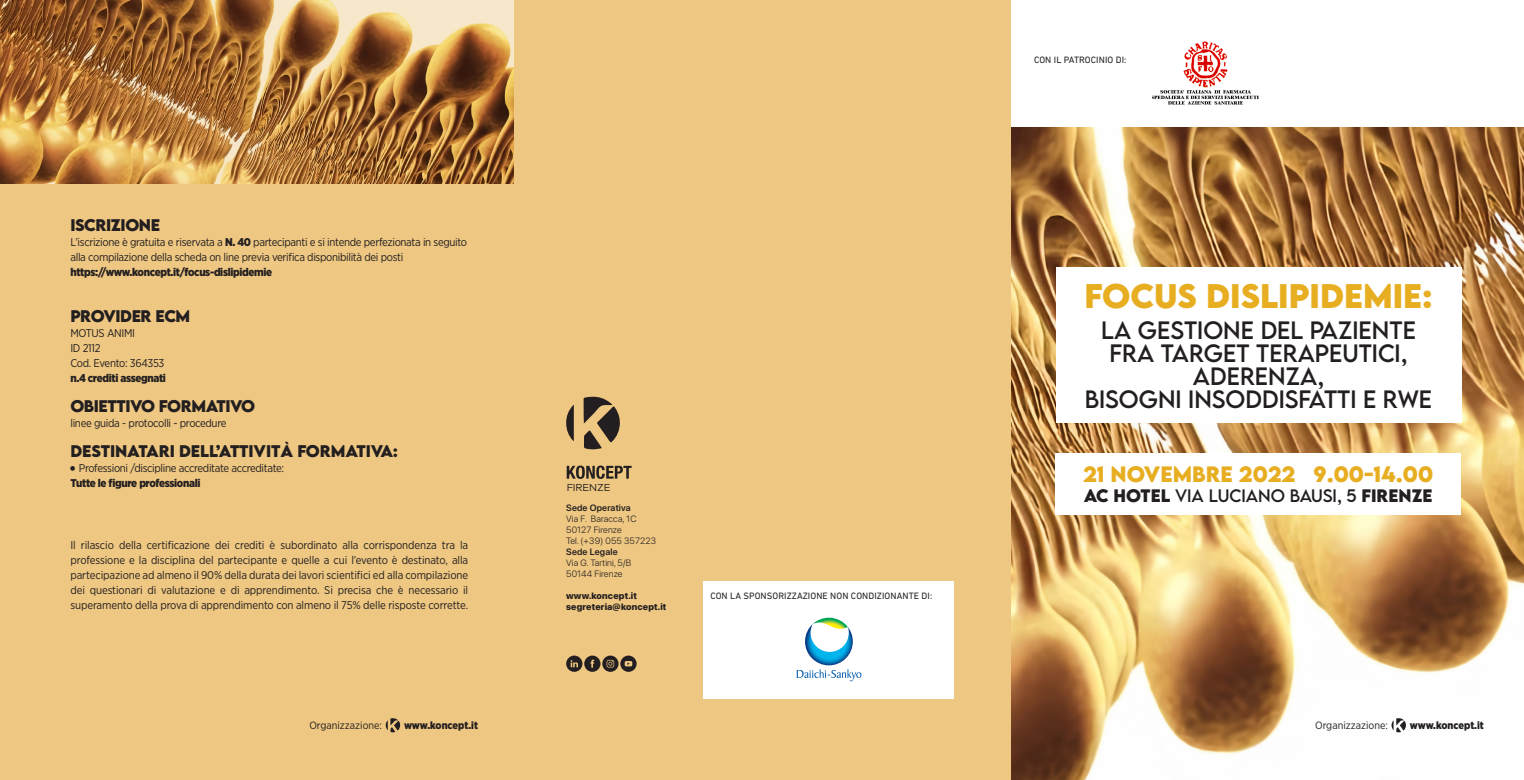
<style>
.page{position:relative;width:1524px;height:780px;background:#fff}
.page>*{position:absolute;margin:0;border:0;box-sizing:border-box;transform-origin:0 0}
.t1{font:700 30.38px "LEMONMILK";color:#e8ae21}
.t2{font:22.38px "LEMONMILK";color:#231f20}
.t3{font:700 19.75px "LEMONMILK";color:#e8ae21}
.t4{font:16px "LEMONMILK";color:#231f20}
.t5{font:700 16px "LEMONMILK";color:#231f20}
.t6{font:700 15px "LEMONMILK";letter-spacing:-.03em;color:#231f20}
.paragrafo_TAB{font:11.25px/15px "Gotham Narrow";letter-spacing:-.03em;color:#231f20}
.t7{font:900 11.25px "Gotham Narrow";letter-spacing:-.03em;color:#231f20}
.t8{font:10.62px "Gotham Narrow";color:#231f20}
.t9{font:900 10.62px "Gotham Narrow";letter-spacing:-.005em;color:#231f20}
.t10{font:10.5px "Galano Grotesque";color:#231f20}
.t11{font:9.38px "DIN Next LT Pro";letter-spacing:.01em;color:#231f20}
.t12{font:300 9.12px "SF Pro Display";letter-spacing:.02em;color:#231f20}
.t13{font:800 9.12px "SF Pro Display";letter-spacing:.02em;color:#231f20}
.t14{font:600 9.12px "SF Pro Display";letter-spacing:.02em;color:#231f20}
.s1{font-weight:900}
.s2{font-family:"Black Tower"}
.s3{font-weight:700}
</style>
<div class="page">
<img style="left:1010px;top:128px;width:514px;height:652px">
<div style="left:0;top:0;width:1010px;height:780px;background:#eec782"></div>
<svg style="left:1391px;top:717px;width:15px;height:15px"></svg>
<svg style="left:566px;top:396px;width:54px;height:53px"></svg>
<svg style="left:567px;top:465px;width:64px;height:14px"></svg>
<svg style="left:602px;top:655px;width:16px;height:16px"></svg>
<svg style="left:606px;top:659px;width:8px;height:8px"></svg>
<div style="left:584px;top:655px;width:16px;height:16px;background:#231f20;border-radius:50%"></div>
<svg style="left:590px;top:659px;width:4px;height:8px"></svg>
<svg style="left:566px;top:655px;width:16px;height:16px"></svg>
<svg style="left:570px;top:660px;width:8px;height:7px"></svg>
<svg style="left:620px;top:655px;width:16px;height:16px"></svg>
<svg style="left:625px;top:661px;width:7px;height:5px"></svg>
<div style="left:703px;top:581px;width:251px;height:117px;background:#fff"></div>
<svg style="left:796px;top:617px;width:65px;height:64px"></svg>
<svg style="left:386px;top:718px;width:14px;height:14px"></svg>
<div style="left:1056px;top:267px;width:405px;height:156px;background:#fff"></div>
<div style="left:1055px;top:453px;width:406px;height:62px;background:#fff"></div>
<img style="left:1152px;top:41px;width:106px;height:64px">
<svg style="left:0;top:0;width:514px;height:183px;background:#ad7a42"></svg>
<p class="t6" style="left:70px;top:215px;width:91px">ISCRIZIONE</p>
<p class="paragrafo_TAB" style="left:70px;top:235px;width:398px">L’iscrizione è gratuita e riservata a <span class="s1">N. 40</span> partecipanti e si intende perfezionata in seguito alla compilazione della scheda on line previa verifica disponibilità dei posti</p>
<p class="t7" style="left:70px;top:265px;width:203px">https://www.koncept.it/focus-dislipidemie</p>
<p class="t6" style="left:70px;top:305px;width:121px">PROVIDER ECM</p>
<p class="paragrafo_TAB" style="left:70px;top:325px;width:66px">MOTUS ANIMI</p>
<p class="paragrafo_TAB" style="left:70px;top:340px;width:32px">ID 2112</p>
<p class="paragrafo_TAB" style="left:70px;top:355px;width:95px">Cod. Evento: 364353</p>
<p class="t7" style="left:70px;top:370px;width:97px">n.4 crediti assegnati</p>
<p class="t6" style="left:70px;top:395px;width:186px">OBIETTIVO FORMATIVO</p>
<p class="paragrafo_TAB" style="left:70px;top:415px;width:158px">linee guida - protocolli - procedure</p>
<p class="t6" style="left:70px;top:440px;width:22px">DEST</p>
<p class="t6" style="left:110px;top:440px;width:17px">INATAR</p>
<p class="t6" style="left:170px;top:440px;width:60px">I DE LL’ATT</p>
<p class="t6" style="left:248px;top:440px;width:62px">IVITÀ FORMAT</p>
<p class="t6" style="left:366px;top:440px;width:34px">IVA:</p>
<p class="paragrafo_TAB" style="left:70px;top:460px;width:215px"><span class="s2">•</span> Professioni /discipline accreditate accreditate:</p>
<p class="t7" style="left:70px;top:475px;width:131px">Tutte le figure professionali</p>
<p class="paragrafo_TAB" style="left:70px;top:537px;width:399px;text-align:justify">Il rilascio della certificazione dei crediti è subordinato alla corrispondenza tra la professione e la disciplina del partecipante e quelle a cui l’evento è destinato, alla partecipazione ad almeno il 90% della durata dei lavori scientifici ed alla compilazione dei questionari di valutazione e di apprendimento. Si precisa che è necessario il superamento della prova di apprendimento con almeno il 75% delle risposte corrette.</p>
<p class="t8" style="left:309px;top:718px;width:74px">Organizzazione:</p>
<p class="t9" style="left:404px;top:718px;width:76px">www.koncept.it</p>
<p class="t10" style="left:567px;top:481px;width:45px">FIRENZE</p>
<p class="t14" style="left:566px;top:503px;width:66px">Sede Operativa</p>
<p class="t12" style="left:566px;top:514px;width:72px">Via F. Baracca, 1C</p>
<p class="t12" style="left:566px;top:525px;width:57px">50127 Firenze</p>
<p class="t12" style="left:566px;top:536px;width:92px">Tel. (+39) 055 357223</p>
<p class="t14" style="left:566px;top:547px;width:53px">Sede Legale</p>
<p class="t12" style="left:566px;top:558px;width:67px">Via G. Tartini, 5/B</p>
<p class="t12" style="left:566px;top:569px;width:58px">50144 Firenze</p>
<p class="t13" style="left:566px;top:590px;width:72px">www.koncept.it</p>
<p class="t13" style="left:566px;top:601px;width:102px">segreteria@koncept.it</p>
<p class="t11" style="left:710px;top:590px;width:223px">CON LA SPONSORIZZAZIONE NON CONDIZIONANTE DI:</p>
<p class="t11" style="left:1034px;top:54px;width:94px">CON IL PATROCINIO DI:</p>
<p class="t1" style="left:1084px;top:275px;width:260px">FOCUS DISLIPIDEM</p>
<p class="t1" style="left:1392px;top:275px;width:42px">IE:</p>
<p class="t2" style="left:1101px;top:316px;width:316px">LA GESTIONE DEL PAZIENTE</p>
<p class="t2" style="left:1109px;top:339px;width:299px">FRA TARGET TERAPEUTICI,</p>
<p class="t2" style="left:1193px;top:362px;width:133px">ADERENZA,</p>
<p class="t2" style="left:1085px;top:385px;width:346px">BISOGNI INSODDISFATTI E RWE</p>
<p class="t3" style="left:1083px;top:461px;width:44px">21 NOVEMBRE</p>
<p class="t3" style="left:1239px;top:461px;width:196px">2022 9.00-14.00</p>
<p class="t5" style="left:1083px;top:484px;width:55px">AC HOTE</p>
<p class="t4" style="left:1160px;top:485px;width:228px"><span class="s3">L</span> VIA LUCIANO BAUSI, 5 <span class="s3">FIRENZE</span></p>
<p class="t8" style="left:1315px;top:718px;width:74px">Organizzazione:</p>
<p class="t9" style="left:1409px;top:718px;width:76px">www.koncept.it</p>
</div>
